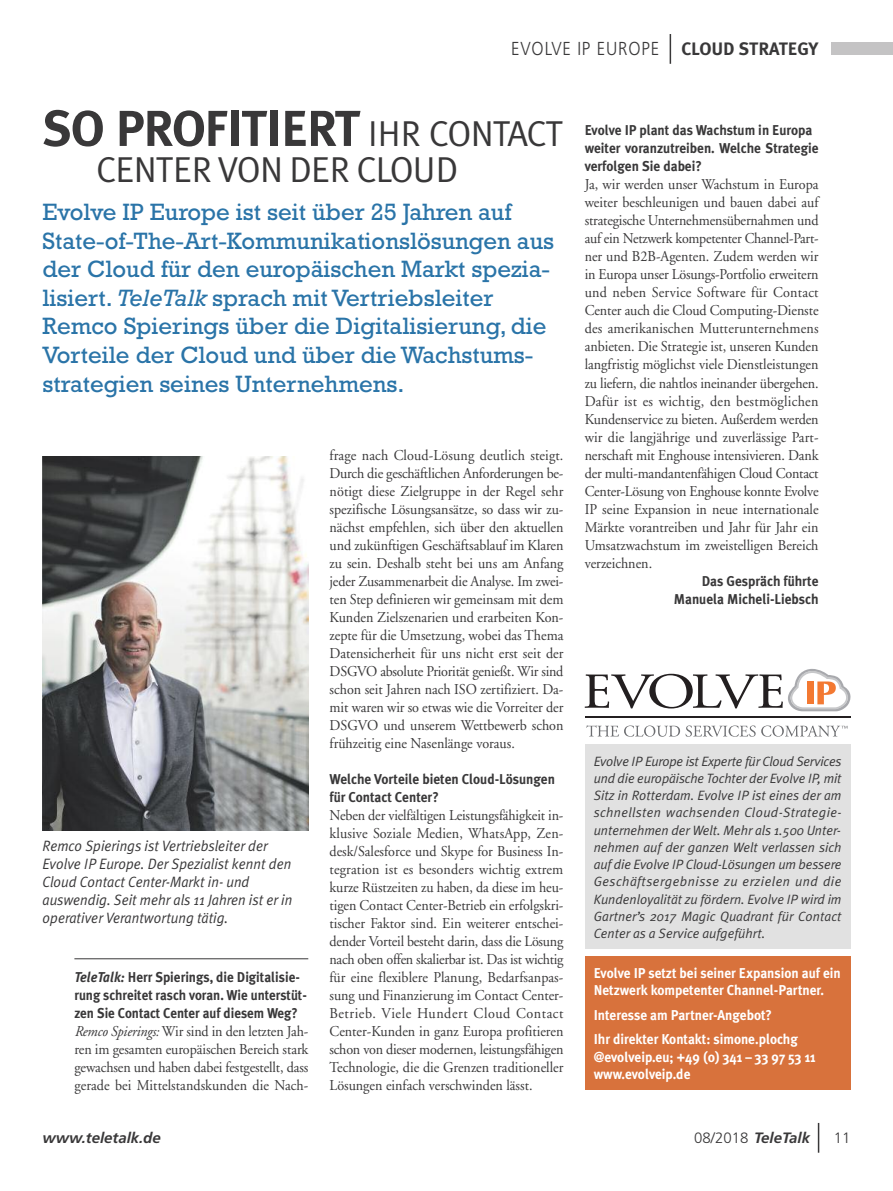
<style>
.page{position:relative;width:893px;height:1191px;background:#fff}
.page>*{position:absolute;margin:0;border:0;box-sizing:border-box;transform-origin:0 0}
.t1{font:700 50.4px "Meta Plus";letter-spacing:-.025em;color:#393839}
.t2{font:36px "Meta Plus Normal";letter-spacing:-.025em;color:#393839}
.t3{font:24px/28.5px "Rockwell";color:#2a74a8}
.t4{font:300 18.75px "Frutiger";letter-spacing:.05em;color:#393839;scale:.9 1}
.t5{font:15px/18px "Adobe Garamond";color:#393839;text-align:justify;scale:.94 1}
.t6{font:italic 15px/18px "Meta Plus Normal";color:#393839;scale:.94 1}
.t7{font:italic 700 15px "Frutiger";color:#393839}
.t8{font:300 15px "Frutiger";color:#393839}
.t9{font:700 14.25px/17.2px "Meta Plus";color:#fff;scale:.94 1}
.t10{font:700 14.25px/18px "Meta Plus";color:#393839;scale:.94 1}
.t11{font:700 14.25px/18px "Meta Plus";color:#393839;scale:.93 1}
.t12{font:italic 13.5px/17.2px "Meta Plus Normal";letter-spacing:.005em;color:#393839;text-align:justify}
.s1{font-family:"Meta Plus";font-weight:700;font-size:18px}
.s2{font-family:"Meta Plus Normal";font-weight:400;font-size:36px}
.s3{font-style:italic}
.s4{font-weight:300;font-style:normal}
</style>
<div class="page">
<hr style="left:670px;top:34px;width:1px;height:30px;background:#393839">
<div style="left:831px;top:43px;width:62px;height:12px;background:#c4c3c4"></div>
<svg style="left:818px;top:1123px;width:1px;height:29px"></svg>
<img style="left:43px;top:456px;width:265px;height:374px">
<div style="left:585px;top:744px;width:265px;height:205px;background:#e1e1e1"></div>
<hr style="left:585px;top:716px;width:265px;height:2px;background:#231f20">
<svg style="left:586px;top:725px;width:261px;height:11px"></svg>
<svg style="left:585px;top:669px;width:265px;height:42px"></svg>
<hr style="left:74px;top:958px;width:234px;height:1px;background:#393839">
<div style="left:585px;top:956px;width:265px;height:133px;background:#d8723c"></div>
<p class="t4" style="left:511px;top:41px;width:343px">EVOLVE IP EUROPE <span class="s1">CLOUD STRATEGY</span></p>
<h1 class="t1" style="left:43px;top:99px;width:522px">SO PROFITIERT <span class="s2">IHR CONTACT</span></h1>
<h2 class="t2" style="left:97px;top:148px;width:364px">CENTER VON DER CLOUD</h2>
<p class="t3" style="left:43px;top:201px;width:513px">Evolve IP Europe ist seit über 25 Jahren auf State-of-The-Art-Kommunikationslösungen aus der Cloud für den europäischen Markt spezia&shy;lisiert. <span class="s3">TeleTalk</span> sprach mit Vertriebsleiter Remco Spierings über die Digitalisierung, die Vorteile der Cloud und über die Wachstums&shy;strategien seines Unternehmens.</p>
<p class="t6" style="left:43px;top:836px;width:267px">Remco Spierings ist Vertriebsleiter der Evolve IP Europe. Der Spezialist kennt den Cloud Contact Center-Markt in- und auswendig. Seit mehr als 11 Jahren ist er in operativer Verantwortung tätig.</p>
<p class="t11" style="left:74px;top:967px;width:251px"><span class="s3">TeleTalk:</span> Herr Spierings, die Digitalisie&shy;rung schreitet rasch voran. Wie unterstüt - zen Sie Contact Center auf diesem Weg?</p>
<p class="t5" style="left:74px;top:1023px;width:250px"><span class="s3">Remco Spierings:</span> Wir sind in den letzten Jah&shy;ren im gesamten europäischen Bereich stark gewachsen und haben dabei festgestellt, dass gerade bei Mittelstandskunden die Nach-</p>
<p class="t5" style="left:330px;top:447px;width:250px">frage nach Cloud-Lösung deutlich steigt.<br>Durch die geschäftlichen Anforderungen be&shy;nötigt diese Zielgruppe in der Regel sehr spezifische Lösungsansätze, so dass wir zu&shy;nächst empfehlen, sich über den aktuellen und zukünftigen Geschäftsablauf im Klaren zu sein. Deshalb steht bei uns am Anfang jeder Zusammenarbeit die Analyse. Im zwei&shy;ten Step definieren wir gemeinsam mit dem Kunden Zielszenarien und erarbeiten Kon&shy;zepte für die Umsetzung, wobei das Thema Datensicherheit für uns nicht erst seit der DSGVO absolute Priorität genießt. Wir sind schon seit Jahren nach ISO zertifiziert. Da&shy;mit waren wir so etwas wie die Vorreiter der DSGVO und unserem Wettbewerb schon frühzeitig eine Nasenlänge voraus.</p>
<p class="t10" style="left:330px;top:769px;width:241px">Welche Vorteile bieten Cloud-Lösungen für Contact Center?</p>
<p class="t5" style="left:329px;top:807px;width:250px">Neben der vielfältigen Leistungsfähigkeit in&shy;klusive Soziale Medien, WhatsApp, Zen&shy;desk/Salesforce und Skype for Business In&shy;tegration ist es besonders wichtig extrem kurze Rüstzeiten zu haben, da diese im heu&shy;tigen Contact Center-Betrieb ein erfolgskri&shy;tischer Faktor sind. Ein weiterer entschei&shy;dender Vorteil besteht darin, dass die Lösung nach oben offen skalierbar ist. Das ist wichtig für eine flexiblere Planung, Bedarfsanpas&shy;sung und Finanzierung im Contact Center-Betrieb. Viele Hundert Cloud Contact Center-Kunden in ganz Europa profitieren schon von dieser modernen, leistungsfähigen Technologie, die die Grenzen traditioneller Lösungen einfach verschwinden lässt.</p>
<p class="t10" style="left:585px;top:121px;width:250px">Evolve IP plant das Wachstum in Europa weiter voranzutreiben. Welche Strategie verfolgen Sie dabei?</p>
<p class="t5" style="left:585px;top:177px;width:250px">Ja, wir werden unser Wachstum in Europa weiter beschleunigen und bauen dabei auf strategische Unternehmensübernahmen und auf ein Netzwerk kompetenter Channel-Part&shy;ner und B2B-Agenten. Zudem werden wir in Europa unser Lösungs-Portfolio erweitern und neben Service Software für Contact Center auch die Cloud Computing-Dienste des amerikanischen Mutterunternehmens anbieten. Die Strategie ist, unseren Kunden langfristig möglichst viele Dienstleistungen zu liefern, die nahtlos ineinander übergehen.<br>Dafür ist es wichtig, den bestmöglichen Kundenservice zu bieten. Außerdem werden wir die langjährige und zuverlässige Part&shy;nerschaft mit Enghouse intensivieren. Dank der multi-mandantenfähigen Cloud Contact Center-Lösung von Enghouse konnte Evolve IP seine Expansion in neue internationale Märkte vorantreiben und Jahr für Jahr ein Umsatzwachstum im zweistelligen Bereich verzeichnen.</p>
<p class="t10" style="left:674px;top:571px;width:155px;text-align:right">Das Gespräch führte<br>Manuela Micheli-Liebsch</p>
<p class="t12" style="left:594px;top:752px;width:249px">Evolve IP Europe ist Experte für Cloud Services und die europäische Tochter der Evolve IP, mit Sitz in Rotterdam. Evolve IP ist eines der am schnellsten wachsenden Cloud-Strategie&shy;unternehmen der Welt. Mehr als 1.500 Unter&shy;nehmen auf der ganzen Welt verlassen sich auf die Evolve IP Cloud-Lösungen um bessere Geschäftsergebnisse zu erzielen und die Kundenloyalität zu fördern. Evolve IP wird im Gartner’s 2017 Magic Quadrant für Contact Center as a Service aufgeführt.</p>
<p class="t9" style="left:594px;top:964px;width:264px">Evolve IP setzt bei seiner Expansion auf ein<br>Netzwerk kompetenter Channel-Partner.</p>
<p class="t9" style="left:594px;top:1002px;width:219px;line-height:24.8px">Interesse am Partner-Angebot?<br>Ihr direkter Kontakt: simone.plochg</p>
<p class="t9" style="left:594px;top:1048px;width:238px">@evolveip.eu; +49 (0) 341 – 33 97 53 11 www.evolveip.de</p>
<p class="t7" style="left:43px;top:1131px;width:120px">www.teletalk.de</p>
<p class="t7" style="left:694px;top:1131px;width:117px"><span class="s4">08/2018</span> TeleTalk</p>
<p class="t8" style="left:834px;top:1131px;width:18px">11</p>
</div>
